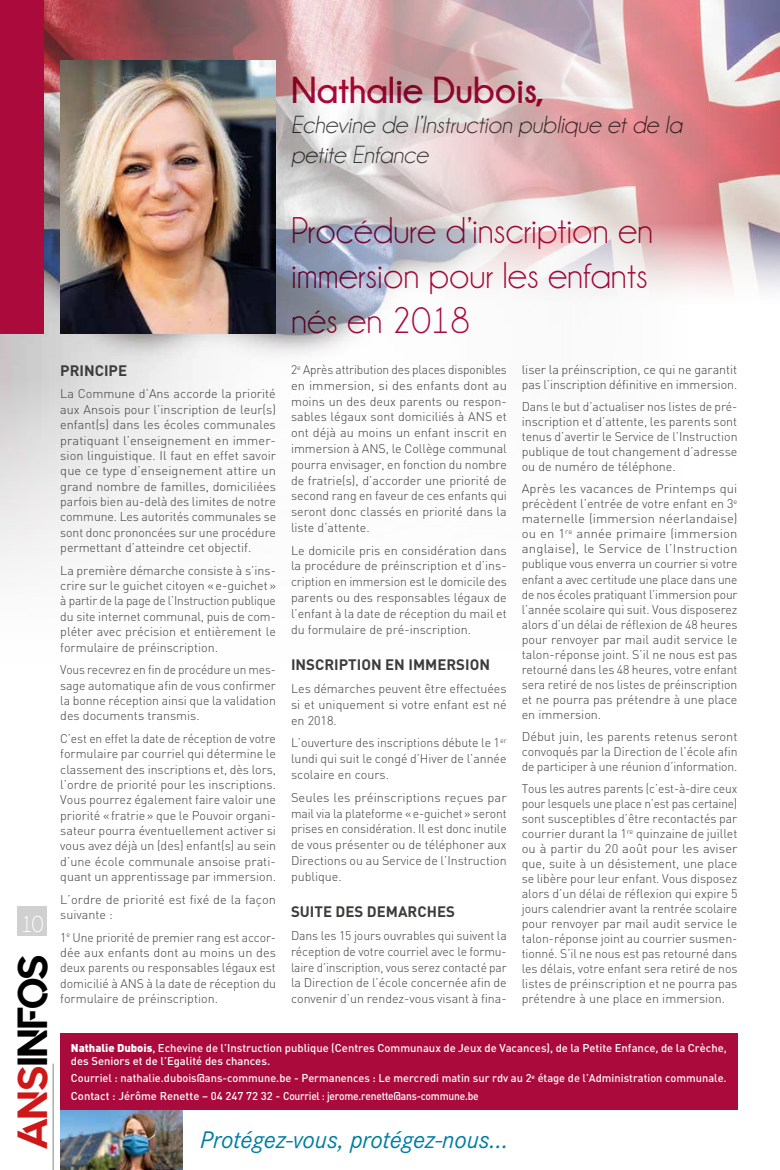
<style>
.page{position:relative;width:780px;height:1170px;background:#fff}
.page>*{position:absolute;margin:0;border:0;box-sizing:border-box;transform-origin:0 0}
.t1{font:41.88px "Quantify";color:#000}
.t2{font:37.5px/45px "Champagne&Limousines";color:#ab0a3d}
.t3{font:700 37.5px "Champagne&Limousines";color:#ab0a3d}
.t4{font:italic 25px/30px "Champagne&Limousines";color:#3c3c3b}
.t5{font:italic 25px "Corporate S";color:#007ea3}
.t6{font:23.75px "Champagne&Limousines";color:#fff;scale:.95 1}
.t7{font:700 15px "DIN";color:#3c3c3b}
.t8{font:300 12.5px/15px "DIN";color:#3c3c3b;text-align:justify}
.t9{font:300 12.5px/15.8px "DIN";color:#3c3c3b;text-align:justify;scale:.96 1}
.t10{font:300 12.5px/15.4px "DIN";color:#3c3c3b;text-align:justify;scale:.95 1}
.t11{font:500 11.25px/13.5px "DIN";color:#fff}
.s1{color:#cd1719}
.s2{font-weight:900}
</style>
<div class="page">
<img style="left:0;top:0;width:373px;height:566px">
<hr style="left:53px;top:1063px;width:1px;height:106px;background:#9d9d9c">
<div style="left:18px;top:905px;width:29px;height:30px;background:#d0d0d0"></div>
<div style="left:0;top:0;width:44px;height:333px;background:#ab0a3d"></div>
<img style="left:60px;top:1109px;width:122px;height:60px">
<div style="left:60px;top:1033px;width:677px;height:76px;background:#ab0a3d"></div>
<img style="left:60px;top:60px;width:216px;height:273px">
<img style="left:360px;top:0;width:420px;height:315px">
<h2 class="t3" style="left:291px;top:69px;width:255px">Nathalie Dubois,</h2>
<h3 class="t4" style="left:291px;top:110px;width:392px">Echevine de l’Instruction publique et de la petite Enfance</h3>
<h3 class="t6" style="left:21px;top:911px;width:25px">10</h3>
<h1 class="t1" style="left:9px;top:1149px;width:197px;rotate:-90deg"><span class="s1">ANS</span>INFOS</h1>
<h2 class="t2" style="left:291px;top:208px;width:364px">Procédure d’inscription en immersion pour les enfants nés en 2018</h2>
<p class="t8" style="left:521px;top:362px;width:217px">liser la préinscription, ce qui ne garantit pas l’inscription définitive en immersion.</p>
<p class="t8" style="left:521px;top:399px;width:217px">Dans le but d’actualiser nos listes de pré&shy;inscription et d’attente, les parents sont tenus d’avertir le Service de l’Instruction publique de tout changement d’adresse ou de numéro de téléphone.</p>
<p class="t8" style="left:521px;top:481px;width:217px">Après les vacances de Printemps qui précèdent l’entrée de votre enfant en 3<sup>e </sup>maternelle (immersion néerlandaise) ou en 1<sup>re</sup> année primaire (immersion anglaise), le Service de l’Instruction publique vous enverra un courrier si votre enfant a avec certitude une place dans une de nos écoles pratiquant l’immersion pour l’année scolaire qui suit. Vous disposerez alors d’un délai de réflexion de 48 heures pour renvoyer par mail audit service le talon-réponse joint. S’il ne nous est pas retourné dans les 48 heures, votre enfant sera retiré de nos listes de préinscription et ne pourra pas prétendre à une place en immersion.</p>
<p class="t8" style="left:521px;top:728px;width:217px">Début juin, les parents retenus seront convoqués par la Direction de l’école afin de participer à une réunion d’information.</p>
<p class="t8" style="left:521px;top:780px;width:217px">Tous les autres parents (c’est-à-dire ceux pour lesquels une place n’est pas certaine) sont susceptibles d’être recontactés par courrier durant la 1<sup>re</sup> quinzaine de juillet ou à partir du 20 août pour les aviser que, suite à un désistement, une place se libère pour leur enfant. Vous disposez alors d’un délai de réflexion qui expire 5 jours calendrier avant la rentrée scolaire pour renvoyer par mail audit service le talon-réponse joint au courrier susmen&shy;tionné. S’il ne nous est pas retourné dans les délais, votre enfant sera retiré de nos listes de préinscription et ne pourra pas prétendre à une place en immersion.</p>
<p class="t11" style="left:71px;top:1040px;width:657px"><span class="s2">Nathalie Dubois</span>, Echevine de l’Instruction publique (Centres Communaux de Jeux de Vacances), de la Petite Enfance, de la Crèche, des Seniors et de l’Egalité des chances.</p>
<p class="t11" style="left:71px;top:1069px;width:657px;line-height:17px">Courriel : nathalie.dubois@ans-commune.be - Permanences : Le mercredi matin sur rdv au 2<sup>e</sup> étage de l’Administration communale.<br>Contact : Jérôme Renette – 04 247 72 32 - Courriel : jerome.renette@ans-commune.be</p>
<p class="t9" style="left:291px;top:361px;width:226px">2<sup>e</sup> Après attribution des places disponibles en immersion, si des enfants dont au moins un des deux parents ou respon&shy;sables légaux sont domiciliés à ANS et ont déjà au moins un enfant inscrit en immersion à ANS, le Collège communal pourra envisager, en fonction du nombre de fratrie(s), d’accorder une priorité de second rang en faveur de ces enfants qui seront donc classés en priorité dans la liste d’attente.</p>
<p class="t8" style="left:291px;top:542px;width:217px;line-height:15.8px">Le domicile pris en considération dans la procédure de préinscription et d’ins&shy;cription en immersion est le domicile des parents ou des responsables légaux de l’enfant à la date de réception du mail et du formulaire de pré-inscription.</p>
<p class="t7" style="left:291px;top:654px;width:200px">INSCRIPTION EN IMMERSION</p>
<p class="t8" style="left:291px;top:680px;width:217px;line-height:15.8px">Les démarches peuvent être effectuées si et uniquement si votre enfant est né en 2018.</p>
<p class="t8" style="left:291px;top:734px;width:217px;line-height:15.8px">L’ouverture des inscriptions débute le 1<sup>er </sup>lundi qui suit le congé d’Hiver de l’année scolaire en cours.</p>
<p class="t8" style="left:291px;top:789px;width:217px;line-height:15.8px">Seules les préinscriptions reçues par mail via la plateforme «e-guichet» seront prises en considération. Il est donc inutile de vous présenter ou de téléphoner aux Directions ou au Service de l’Instruction publique.</p>
<p class="t7" style="left:291px;top:901px;width:165px">SUITE DES DEMARCHES</p>
<p class="t8" style="left:291px;top:927px;width:217px;line-height:15.8px">Dans les 15 jours ouvrables qui suivent la réception de votre courriel avec le formu&shy;laire d’inscription, vous serez contacté par la Direction de l’école concernée afin de convenir d’un rendez-vous visant à fina-</p>
<p class="t7" style="left:60px;top:360px;width:68px">PRINCIPE</p>
<p class="t8" style="left:60px;top:386px;width:217px;line-height:15.4px">La Commune d’Ans accorde la priorité aux Ansois pour l’inscription de leur(s) enfant(s) dans les écoles communales pratiquant l’enseignement en immer&shy;sion linguistique. Il faut en effet savoir que ce type d’enseignement attire un grand nombre de familles, domiciliées parfois bien au-delà des limites de notre commune. Les autorités communales se sont donc prononcées sur une procédure permettant d’atteindre cet objectif.</p>
<p class="t8" style="left:60px;top:562px;width:217px;line-height:15.4px">La première démarche consiste à s’ins&shy;crire sur le guichet citoyen «e-guichet» à partir de la page de l’Instruction publique du site internet communal, puis de com&shy;pléter avec précision et entièrement le formulaire de préinscription.</p>
<p class="t10" style="left:60px;top:661px;width:228px">Vous recevrez en fin de procédure un mes&shy;sage automatique afin de vous confirmer la bonne réception ainsi que la validation des documents transmis.</p>
<p class="t8" style="left:60px;top:730px;width:217px;line-height:15.4px">C’est en effet la date de réception de votre formulaire par courriel qui détermine le classement des inscriptions et, dès lors, l’ordre de priorité pour les inscriptions.<br>Vous pourrez également faire valoir une priorité «fratrie» que le Pouvoir organi&shy;sateur pourra éventuellement activer si vous avez déjà un (des) enfant(s) au sein d’une école communale ansoise prati&shy;quant un apprentissage par immersion.</p>
<p class="t8" style="left:60px;top:891px;width:217px;line-height:15.4px">L’ordre de priorité est fixé de la façon suivante :</p>
<p class="t8" style="left:60px;top:929px;width:217px;line-height:15.4px">1<sup>e</sup> Une priorité de premier rang est accor&shy;dée aux enfants dont au moins un des deux parents ou responsables légaux est domicilié à ANS à la date de réception du formulaire de préinscription.</p>
<h3 class="t5" style="left:200px;top:1125px;width:309px">Protégez-vous, protégez-nous...</h3>
</div>
